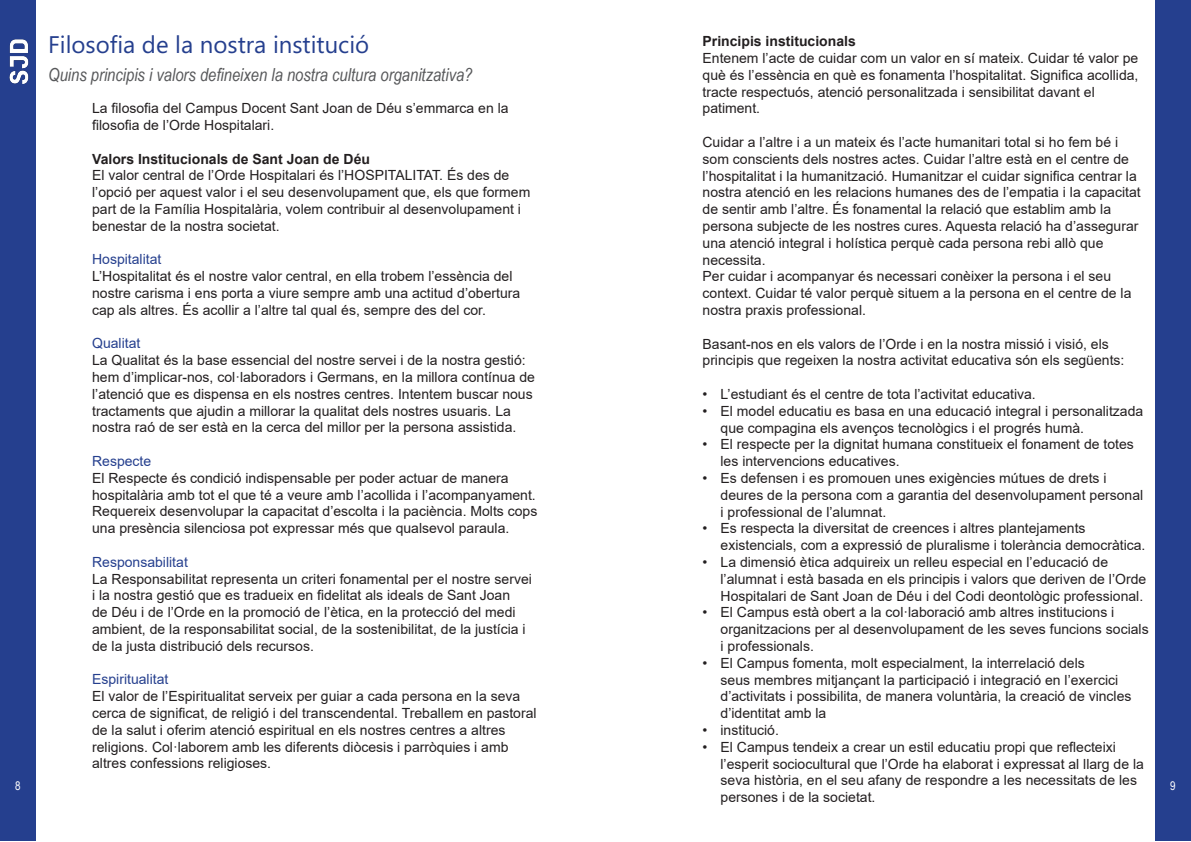
<style>
.page{position:relative;width:1191px;height:842px;background:#fff}
.page>*{position:absolute;margin:0;border:0;box-sizing:border-box;transform-origin:0 0}
.Título_Principal{font:24px "Microsoft Phags Pa";color:#253f8e}
.Subtitul{font:italic 18px "Arial Narrow";color:#57585a}
.Cuerpo_Texto{font:14px/16.8px "Arial";color:#231f20}
.Cuerpo_Texto-2{font:700 14px "Arial";color:#231f20}
.Cuerpo_Texto-3{font:14px "Arial";color:#253f8e}
.t1{font:12px "Arial Narrow";color:#fff}
</style>
<div class="page">
<div style="left:1155px;top:0;width:35px;height:841px;background:#253f8e"></div>
<div style="left:0;top:0;width:36px;height:841px;background:#253f8e"></div>
<img style="left:10px;top:39px;width:19px;height:44px">
<p class="Título_Principal" style="left:48px;top:28px;width:322px">Filosofia de la nostra institució</p>
<p class="Subtitul" style="left:48px;top:62px;width:426px">Quins principis i valors defineixen la nostra cultura organitzativa?</p>
<p class="Cuerpo_Texto" style="left:92px;top:100px;width:418px">La filosofia del Campus Docent Sant Joan de Déu s’emmarca en la filosofia de l’Orde Hospitalari.</p>
<p class="Cuerpo_Texto-2" style="left:92px;top:149px;width:279px">Valors Institucionals de Sant Joan de Déu</p>
<p class="Cuerpo_Texto" style="left:92px;top:167px;width:440px">El valor central de l’Orde Hospitalari és l’HOSPITALITAT. És des de l’opció per aquest valor i el seu desenvolupament que, els que formem part de la Família Hospitalària, volem contribuir al desenvolupament i benestar de la nostra societat.</p>
<p class="Cuerpo_Texto-3" style="left:92px;top:250px;width:71px">Hospitalitat</p>
<p class="Cuerpo_Texto" style="left:92px;top:268px;width:429px">L’Hospitalitat és el nostre valor central, en ella trobem l’essència del nostre carisma i ens porta a viure sempre amb una actitud d’obertura cap als altres. És acollir a l’altre tal qual és, sempre des del cor.</p>
<p class="Cuerpo_Texto-3" style="left:92px;top:334px;width:50px">Qualitat</p>
<p class="Cuerpo_Texto" style="left:92px;top:352px;width:444px">La Qualitat és la base essencial del nostre servei i de la nostra gestió: hem d’implicar-nos, col·laboradors i Germans, en la millora contínua de l’atenció que es dispensa en els nostres centres. Intentem buscar nous tractaments que ajudin a millorar la qualitat dels nostres usuaris. La nostra raó de ser està en la cerca del millor per la persona assistida.</p>
<p class="Cuerpo_Texto-3" style="left:92px;top:451px;width:61px">Respecte</p>
<p class="Cuerpo_Texto" style="left:92px;top:469px;width:447px">El Respecte és condició indispensable per poder actuar de manera hospitalària amb tot el que té a veure amb l’acollida i l’acompanyament.<br>Requereix desenvolupar la capacitat d’escolta i la paciència. Molts cops una presència silenciosa pot expressar més que qualsevol paraula.</p>
<p class="Cuerpo_Texto-3" style="left:92px;top:552px;width:97px">Responsabilitat</p>
<p class="Cuerpo_Texto" style="left:92px;top:570px;width:441px">La Responsabilitat representa un criteri fonamental per el nostre servei i la nostra gestió que es tradueix en fidelitat als ideals de Sant Joan<br>de Déu i de l’Orde en la promoció de l’ètica, en la protecció del medi ambient, de la responsabilitat social, de la sostenibilitat, de la justícia i de la justa distribució dels recursos.</p>
<p class="Cuerpo_Texto-3" style="left:92px;top:670px;width:78px">Espiritualitat</p>
<p class="Cuerpo_Texto" style="left:92px;top:688px;width:446px">El valor de l’Espiritualitat serveix per guiar a cada persona en la seva cerca de significat, de religió i del transcendental. Treballem en pastoral de la salut i oferim atenció espiritual en els nostres centres a altres religions. Col·laborem amb les diferents diòcesis i parròquies i amb altres confessions religioses.</p>
<p class="Cuerpo_Texto-2" style="left:702px;top:31px;width:155px">Principis institucionals</p>
<p class="Cuerpo_Texto" style="left:702px;top:50px;width:437px">Entenem l’acte de cuidar com un valor en sí mateix. Cuidar té valor pe què és l’essència en què es fonamenta l’hospitalitat. Significa acollida, tracte respectuós, atenció personalitzada i sensibilitat davant el patiment.</p>
<p class="Cuerpo_Texto" style="left:702px;top:134px;width:440px">Cuidar a l’altre i a un mateix és l’acte humanitari total si ho fem bé i som conscients dels nostres actes. Cuidar l’altre està en el centre de l’hospitalitat i la humanització. Humanitzar el cuidar significa centrar la nostra atenció en les relacions humanes des de l’empatia i la capacitat de sentir amb l’altre. És fonamental la relació que establim amb la persona subjecte de les nostres cures. Aquesta relació ha d’assegurar una atenció integral i holística perquè cada persona rebi allò que necessita.</p>
<p class="Cuerpo_Texto" style="left:702px;top:268px;width:430px">Per cuidar i acompanyar és necessari conèixer la persona i el seu context. Cuidar té valor perquè situem a la persona en el centre de la nostra praxis professional.</p>
<p class="Cuerpo_Texto" style="left:702px;top:335px;width:423px">Basant-nos en els valors de l’Orde i en la nostra missió i visió, els principis que regeixen la nostra activitat educativa són els següents:</p>
<p class="Cuerpo_Texto" style="left:702px;top:386px;width:335px">• L’estudiant és el centre de tota l’activitat educativa.</p>
<p class="Cuerpo_Texto" style="left:720px;top:402px;width:424px;text-indent:-18px">• El model educatiu es basa en una educació integral i personalitzada que compagina els avenços tecnològics i el progrés humà.</p>
<p class="Cuerpo_Texto" style="left:720px;top:436px;width:415px;text-indent:-18px">• El respecte per la dignitat humana constitueix el fonament de totes les intervencions educatives.</p>
<p class="Cuerpo_Texto" style="left:720px;top:470px;width:424px;text-indent:-18px">• Es defensen i es promouen unes exigències mútues de drets i deures de la persona com a garantia del desenvolupament personal i professional de l’alumnat.</p>
<p class="Cuerpo_Texto" style="left:720px;top:520px;width:426px;text-indent:-18px">• Es respecta la diversitat de creences i altres plantejaments existencials, com a expressió de pluralisme i tolerància democràtica.</p>
<p class="Cuerpo_Texto" style="left:720px;top:554px;width:427px;text-indent:-18px">• La dimensió ètica adquireix un relleu especial en l’educació de l’alumnat i està basada en els principis i valors que deriven de l’Orde<br>Hospitalari de Sant Joan de Déu i del Codi deontològic professional.</p>
<p class="Cuerpo_Texto" style="left:720px;top:604px;width:429px;text-indent:-18px">• El Campus està obert a la col·laboració amb altres institucions i organitzacions per al desenvolupament de les seves funcions socials i professionals.</p>
<p class="Cuerpo_Texto" style="left:720px;top:654px;width:412px;text-indent:-18px">• El Campus fomenta, molt especialment, la interrelació dels<br>seus membres mitjançant la participació i integració en l’exercici d’activitats i possibilita, de manera voluntària, la creació de vincles d’identitat amb la</p>
<p class="Cuerpo_Texto" style="left:702px;top:722px;width:78px">• institució.</p>
<p class="Cuerpo_Texto" style="left:720px;top:738px;width:425px;text-indent:-18px">• El Campus tendeix a crear un estil educatiu propi que reflecteixi l’esperit sociocultural que l’Orde ha elaborat i expressat al llarg de la seva història, en el seu afany de respondre a les necessitats de les persones i de la societat.</p>
<p class="t1" style="left:15px;top:777px;width:7px">8</p>
<p class="t1" style="left:1170px;top:777px;width:7px">9</p>
</div>
